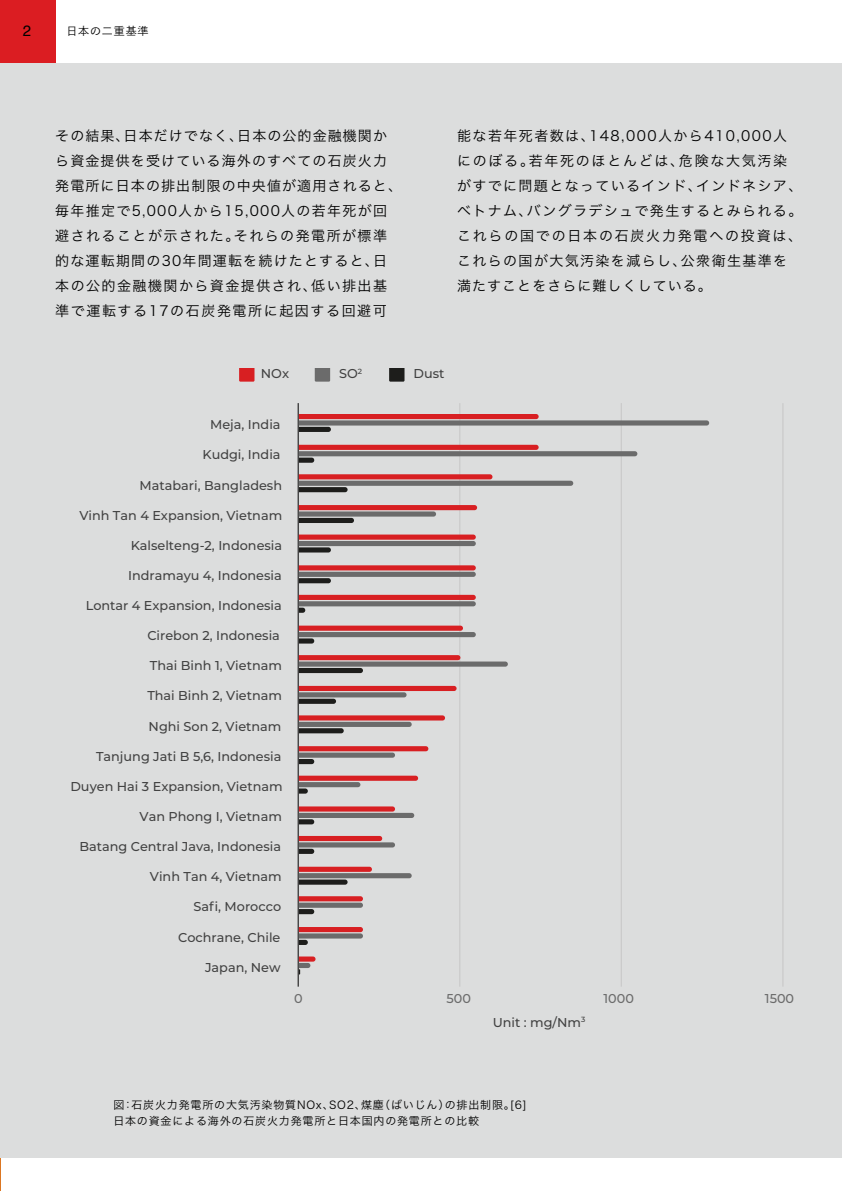
<style>
.page{position:relative;width:842px;height:1191px;background:#fff}
.page>*{position:absolute;margin:0;border:0;box-sizing:border-box;transform-origin:0 0}
.t1{font:15px "Helvetica";color:#000}
.t2{font:14px/25px "Hira Kaku Pro N W3";letter-spacing:.1em;color:#000}
.t3{font:500 12.8px "Montserrat";color:#424242}
.t4{font:500 12.8px "Montserrat";color:#6b6b6b}
.t5{font:11px/16px "Hira Kaku Pro N W3";letter-spacing:.075em;color:#000}
.t6{font:11px "Toppan Bunkyu Gothic Pr 6 N";letter-spacing:.08em;color:#000}
</style>
<div class="page">
<div style="left:0;top:63px;width:842px;height:1094px;background:#dcdddd"></div>
<hr style="left:298px;top:403px;width:1px;height:583px;background:#333">
<hr style="left:459px;top:403px;width:1px;height:583px;background:#cbcbcb">
<hr style="left:621px;top:403px;width:1px;height:583px;background:#cbcbcb">
<hr style="left:782px;top:403px;width:1px;height:583px;background:#cbcbcb">
<svg style="left:299px;top:414px;width:410px;height:18px"></svg>
<svg style="left:299px;top:445px;width:338px;height:18px"></svg>
<svg style="left:299px;top:474px;width:274px;height:18px"></svg>
<svg style="left:299px;top:505px;width:178px;height:18px"></svg>
<svg style="left:299px;top:534px;width:177px;height:18px"></svg>
<svg style="left:299px;top:565px;width:177px;height:18px"></svg>
<svg style="left:299px;top:595px;width:177px;height:18px"></svg>
<svg style="left:299px;top:625px;width:177px;height:18px"></svg>
<svg style="left:299px;top:655px;width:209px;height:18px"></svg>
<svg style="left:299px;top:686px;width:158px;height:18px"></svg>
<svg style="left:299px;top:715px;width:146px;height:18px"></svg>
<svg style="left:299px;top:746px;width:129px;height:18px"></svg>
<svg style="left:299px;top:775px;width:119px;height:18px"></svg>
<svg style="left:299px;top:806px;width:115px;height:18px"></svg>
<svg style="left:299px;top:836px;width:96px;height:18px"></svg>
<svg style="left:299px;top:866px;width:113px;height:18px"></svg>
<svg style="left:299px;top:896px;width:64px;height:18px"></svg>
<svg style="left:299px;top:927px;width:64px;height:18px"></svg>
<svg style="left:299px;top:956px;width:17px;height:18px"></svg>
<svg style="left:239px;top:368px;width:15px;height:13px"></svg>
<svg style="left:315px;top:368px;width:15px;height:13px"></svg>
<svg style="left:389px;top:368px;width:15px;height:13px"></svg>
<hr style="left:0;top:1158px;width:1px;height:33px;background:#db7622">
<div style="left:0;top:0;width:55px;height:63px;background:#db1d22"></div>
<p class="t1" style="left:23px;top:19px;width:10px">2</p>
<p class="t6" style="left:66px;top:25px;width:84px">日本の二重基準</p>
<p class="t2" style="left:55px;top:122px;width:348px">その結果、日本だけでなく、日本の公的金融機関から資金提供を受けている海外のすべての石炭火力発電所に日本の排出制限の中央値が適用されると、毎年推定で5,000人から15,000人の若年死が回避されることが示された。それらの発電所が標準的な運転期間の30年間運転を続けたとすると、日本の公的金融機関から資金提供され、低い排出基準で運転する17の石炭発電所に起因する回避可</p>
<p class="t2" style="left:457px;top:122px;width:347px">能な若年死者数は、148,000人から410,000人にのぼる。若年死のほとんどは、危険な大気汚染がすでに問題となっているインド、インドネシア、ベトナム、バングラデシュで発生するとみられる。これらの国での日本の石炭火力発電への投資は、これらの国が大気汚染を減らし、公衆衛生基準を満たすことをさらに難しくしている。</p>
<p class="t3" style="left:261px;top:365px;width:30px">NOx</p>
<p class="t3" style="left:339px;top:365px;width:25px">SO<sup>2</sup></p>
<p class="t3" style="left:413px;top:365px;width:32px">Dust</p>
<p class="t3" style="left:210px;top:416px;width:72px">Meja, India</p>
<p class="t3" style="left:202px;top:446px;width:80px">Kudgi, India</p>
<p class="t3" style="left:140px;top:476px;width:144px">Matabari, Bangladesh</p>
<p class="t3" style="left:79px;top:506px;width:204px">Vinh Tan 4 Expansion, Vietnam</p>
<p class="t3" style="left:131px;top:536px;width:153px">Kalselteng-2, Indonesia</p>
<p class="t3" style="left:128px;top:566px;width:155px">Indramayu 4, Indonesia</p>
<p class="t3" style="left:86px;top:596px;width:198px">Lontar 4 Expansion, Indonesia</p>
<p class="t3" style="left:147px;top:626px;width:134px">Cirebon 2, Indonesia</p>
<p class="t3" style="left:150px;top:657px;width:134px">Thai Binh 1, Vietnam</p>
<p class="t3" style="left:147px;top:687px;width:136px">Thai Binh 2, Vietnam</p>
<p class="t3" style="left:149px;top:717px;width:134px">Nghi Son 2, Vietnam</p>
<p class="t3" style="left:96px;top:747px;width:187px">Tanjung Jati B 5,6, Indonesia</p>
<p class="t3" style="left:70px;top:777px;width:214px">Duyen Hai 3 Expansion, Vietnam</p>
<p class="t3" style="left:140px;top:807px;width:144px">Van Phong I, Vietnam</p>
<p class="t3" style="left:79px;top:837px;width:203px">Batang Central Java, Indonesia</p>
<p class="t3" style="left:150px;top:868px;width:133px">Vinh Tan 4, Vietnam</p>
<p class="t3" style="left:193px;top:898px;width:89px">Safi, Morocco</p>
<p class="t3" style="left:178px;top:928px;width:104px">Cochrane, Chile</p>
<p class="t3" style="left:205px;top:958px;width:77px">Japan, New</p>
<p class="t4" style="left:294px;top:989px;width:10px">0</p>
<p class="t4" style="left:447px;top:989px;width:26px">500</p>
<p class="t4" style="left:603px;top:989px;width:32px">1000</p>
<p class="t4" style="left:765px;top:989px;width:31px">1500</p>
<p class="t3" style="left:493px;top:1013px;width:94px">Unit : mg/Nm<sup>3</sup></p>
<p class="t5" style="left:113px;top:1096px;width:415px">図：石炭火力発電所の大気汚染物質NOx、SO2、煤塵（ばいじん）の排出制限。[6]日本の資金による海外の石炭火力発電所と日本国内の発電所との比較</p>
</div>
